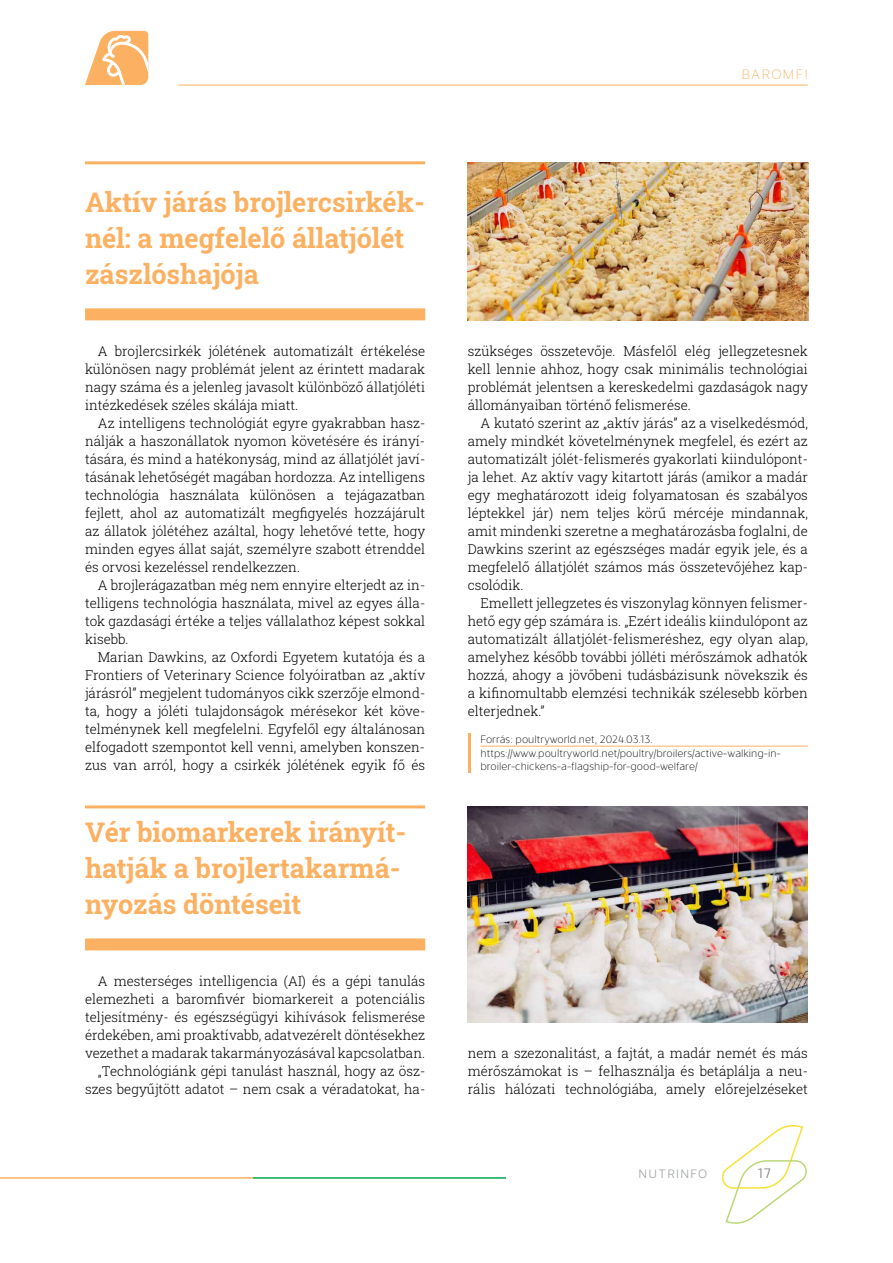
<style>
.page{position:relative;width:893px;height:1263px;background:#fff}
.page>*{position:absolute;margin:0;border:0;box-sizing:border-box;transform-origin:0 0}
.t1{font:700 27px/36px "Roboto Slab";color:#fbb161}
.t2{font:300 13.5px/18px "Roboto Slab";color:#000;text-align:justify}
.t3{font:200 13.5px "Evander";letter-spacing:.105em;color:#fbb161}
.t4{font:300 13.5px "Evander Pro";color:#77787b}
.t5{font:300 12px "Evander Pro";letter-spacing:.105em;color:#9d9fa2}
.t6{font:200 10.5px/13.5px "Evander";color:#000}
</style>
<div class="page">
<svg style="left:721px;top:1125px;width:86px;height:99px"></svg>
<hr style="left:0;top:1177px;width:253px;height:2px;background:#fbb161">
<hr style="left:253px;top:1177px;width:253px;height:2px;background:#00a94d">
<hr style="left:178px;top:85px;width:630px;height:1px;background:#fbb161">
<svg style="left:85px;top:31px;width:63px;height:54px"></svg>
<hr style="left:85px;top:161px;width:340px;height:3px;background:#fbb161">
<div style="left:85px;top:308px;width:340px;height:12px;background:#fbb161"></div>
<img style="left:468px;top:162px;width:340px;height:158px">
<hr style="left:468px;top:733px;width:2px;height:40px;background:#fbb161">
<hr style="left:480px;top:746px;width:328px;height:1px;background:#fbb161">
<hr style="left:85px;top:805px;width:340px;height:3px;background:#fbb161">
<div style="left:85px;top:938px;width:340px;height:12px;background:#fbb161"></div>
<img style="left:468px;top:806px;width:340px;height:216px">
<p class="t3" style="left:742px;top:66px;width:68px">BAROMFI</p>
<h1 class="t1" style="left:85px;top:184px;width:341px">Aktív járás brojlercsirkék&shy;nél: a megfelelő állatjólét zászlóshajója</h1>
<p class="t2" style="left:85px;top:342px;width:342px;text-indent:13px">A brojlercsirkék jólétének automatizált értékelése különösen nagy problémát jelent az érintett madarak nagy száma és a jelenleg javasolt különböző állatjóléti intézkedések széles skálája miatt.</p>
<p class="t2" style="left:85px;top:414px;width:342px;text-indent:13px">Az intelligens technológiát egyre gyakrabban hasz&shy;nálják a haszonállatok nyomon követésére és irányí&shy;tására, és mind a hatékonyság, mind az állatjólét javí&shy;tásának lehetőségét magában hordozza. Az intelligens technológia használata különösen a tejágazatban fejlett, ahol az automatizált megfigyelés hozzájárult az állatok jólétéhez azáltal, hogy lehetővé tette, hogy minden egyes állat saját, személyre szabott étrenddel és orvosi kezeléssel rendelkezzen.</p>
<p class="t2" style="left:85px;top:576px;width:342px;text-indent:13px">A brojlerágazatban még nem ennyire elterjedt az in&shy;telligens technológia használata, mivel az egyes álla&shy;tok gazdasági értéke a teljes vállalathoz képest sokkal kisebb.</p>
<p class="t2" style="left:85px;top:648px;width:342px;text-indent:13px">Marian Dawkins, az Oxfordi Egyetem kutatója és a Frontiers of Veterinary Science folyóiratban az „aktív járásról” megjelent tudományos cikk szerzője elmond&shy;ta, hogy a jóléti tulajdonságok mérésekor két köve&shy;telménynek kell megfelelni. Egyfelől egy általánosan elfogadott szempontot kell venni, amelyben konszen&shy;zus van arról, hogy a csirkék jólétének egyik fő és</p>
<h1 class="t1" style="left:85px;top:814px;width:323px">Vér biomarkerek irányít&shy;hatják a brojlertakarmá&shy;nyozás döntéseit</h1>
<p class="t2" style="left:85px;top:972px;width:342px;text-align:right">A mesterséges intelligencia (AI) és a gépi tanulás elemezheti a baromfivér biomarkereit a potenciális teljesítmény- és egészségügyi kihívások felismerése érdekében, ami proaktívabb, adatvezérelt döntésekhez vezethet a madarak takarmányozásával kapcsolatban. „Technológiánk gépi tanulást használ, hogy az ös - szes begyűjtött adatot – nem csak a véradatokat, ha-</p>
<p class="t2" style="left:468px;top:342px;width:342px">szükséges összetevője. Másfelől elég jellegzetesnek kell lennie ahhoz, hogy csak minimális technológiai problémát jelentsen a kereskedelmi gazdaságok nagy állományaiban történő felismerése.</p>
<p class="t2" style="left:468px;top:414px;width:342px;text-indent:13px">A kutató szerint az „aktív járás” az a viselkedésmód, amely mindkét követelménynek megfelel, és ezért az automatizált jólét-felismerés gyakorlati kiindulópont&shy;ja lehet. Az aktív vagy kitartott járás (amikor a madár egy meghatározott ideig folyamatosan és szabályos léptekkel jár) nem teljes körű mércéje mindannak, amit mindenki szeretne a meghatározásba foglalni, de Dawkins szerint az egészséges madár egyik jele, és a megfelelő állatjólét számos más összetevőjéhez kap&shy;csolódik.</p>
<p class="t2" style="left:468px;top:594px;width:342px;text-indent:13px">Emellett jellegzetes és viszonylag könnyen felismer&shy;hető egy gép számára is. „Ezért ideális kiindulópont az automatizált állatjólét-felismeréshez, egy olyan alap, amelyhez később további jólléti mérőszámok adhatók hozzá, ahogy a jövőbeni tudásbázisunk növekszik és a kifinomultabb elemzési technikák szélesebb körben elterjednek.”</p>
<p class="t6" style="left:480px;top:733px;width:302px">Forrás: poultryworld.net, 2024.03.13. https://www.poultryworld.net/poultry/broilers/active-walking-in&shy;broiler-chickens-a-flagship-for-good-welfare/</p>
<p class="t2" style="left:468px;top:1044px;width:342px">nem a szezonalitást, a fajtát, a madár nemét és más mérőszámokat is – felhasználja és betáplálja a neu&shy;rális hálózati technológiába, amely előrejelzéseket</p>
<p class="t5" style="left:639px;top:1166px;width:70px">NUTRINFO</p>
<p class="t4" style="left:758px;top:1165px;width:15px">17</p>
</div>
